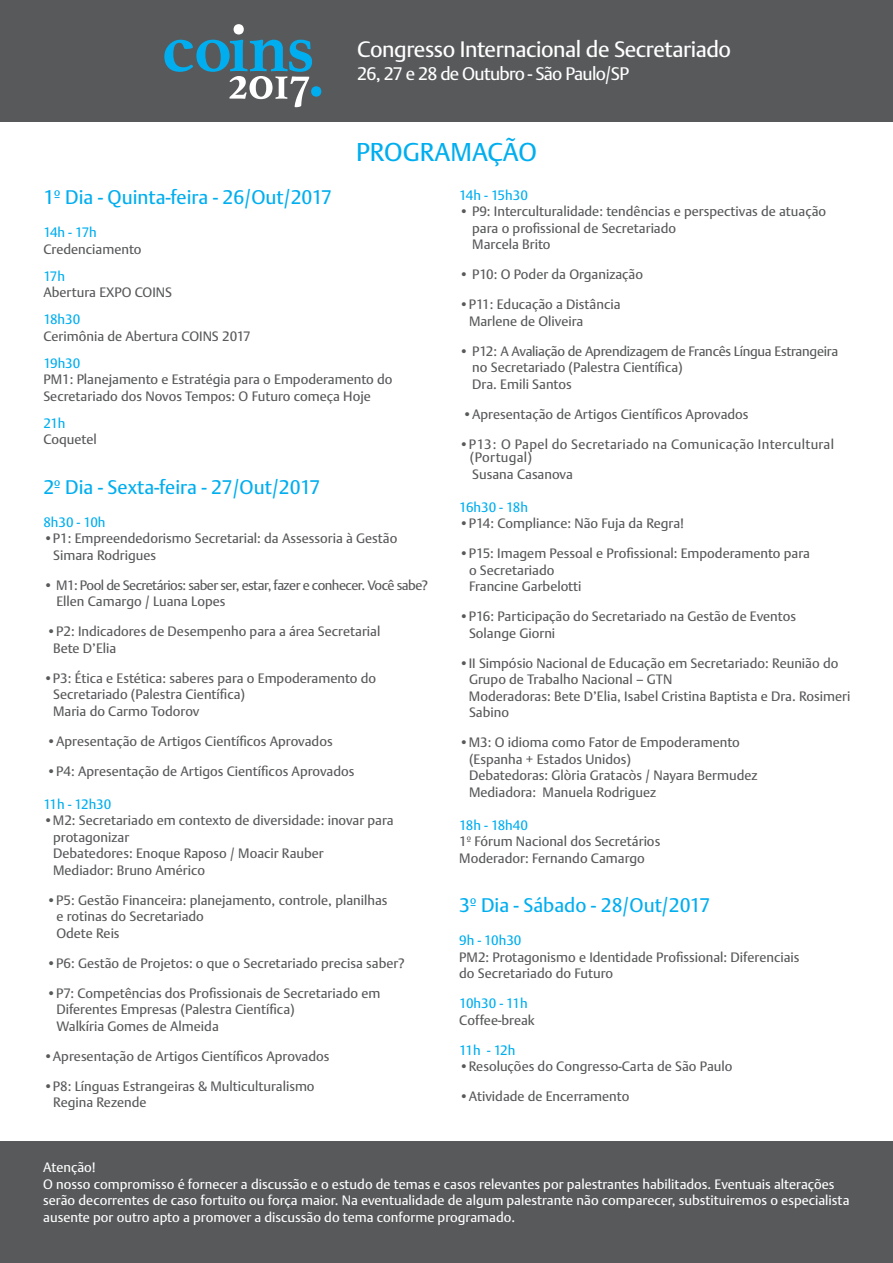
<style>
.page{position:relative;width:893px;height:1263px;background:#fff}
.page>*{position:absolute;margin:0;border:0;box-sizing:border-box;transform-origin:0 0}
.t1{font:25.5px "DTL Argo T";color:#00aeef}
.t2{font:22.05px "DTL Argo T";letter-spacing:-.02em;color:#fff}
.t3{font:19.5px "DTL Argo T";color:#00aeef}
.t4{font:18px "DTL Argo T";letter-spacing:-.04em;color:#fff}
.t5{font:13.5px/16.5px "DTL Argo T";color:#58595b}
.t6{font:13.5px/16.5px "DTL Argo T";color:#fff}
.t7{font:13.5px/16.5px "DTL Argo T";letter-spacing:-.02em;color:#58595b}
.t8{font:13.5px "DTL Argo T";color:#00aeef}
.t9{font:13.5px/16.5px "DTL Argo T";letter-spacing:-.04em;color:#58595b}
.t10{font:13.5px/13.5px "DTL Argo T";letter-spacing:.02em;color:#58595b}
</style>
<div class="page">
<div style="left:0;top:0;width:893px;height:122px;background:#58595b"></div>
<svg style="left:164px;top:24px;width:157px;height:83px"></svg>
<div style="left:0;top:1141px;width:893px;height:122px;background:#58595b"></div>
<h2 class="t2" style="left:357px;top:36px;width:376px">Congresso Internacional de Secretariado</h2>
<h3 class="t4" style="left:357px;top:63px;width:274px">26, 27 e 28 de Outubro - São Paulo/SP</h3>
<h1 class="t1" style="left:356px;top:137px;width:182px">PROGRAMAÇÃO</h1>
<p class="t8" style="left:459px;top:187px;width:70px">14h - 15h30</p>
<p class="t5" style="left:472px;top:203px;width:355px;text-indent:-13px">• P9: Interculturalidade: tendências e perspectivas de atuação para o profissional de Secretariado<br>Marcela Brito</p>
<p class="t5" style="left:459px;top:266px;width:185px">• P10: O Poder da Organização</p>
<p class="t5" style="left:469px;top:296px;width:153px;text-indent:-10px">•P11: Educação a Distância<br>Marlene de Oliveira</p>
<p class="t7" style="left:472px;top:342px;width:367px;text-indent:-13px">• P12: A Avaliação de Aprendizagem de Francês Língua Estrangeira no Secretariado (Palestra Científica)<br>Dra. Emili Santos</p>
<p class="t5" style="left:462px;top:405px;width:288px">•Apresentação de Artigos Científicos Aprovados</p>
<p class="t10" style="left:470px;top:437px;width:366px;text-indent:-11px">•P13: O Papel do Secretariado na Comunicação Intercultural (Portugal)</p>
<p class="t5" style="left:472px;top:465px;width:102px">Susana Casanova</p>
<p class="t8" style="left:459px;top:499px;width:70px">16h30 - 18h</p>
<p class="t5" style="left:459px;top:515px;width:226px">•P14: Compliance: Não Fuja da Regra!</p>
<p class="t5" style="left:469px;top:545px;width:342px;text-indent:-10px">•P15: Imagem Pessoal e Profissional: Empoderamento para o Secretariado<br>Francine Garbelotti</p>
<p class="t5" style="left:469px;top:608px;width:328px;text-indent:-10px">•P16: Participação do Secretariado na Gestão de Eventos<br>Solange Giorni</p>
<p class="t5" style="left:469px;top:654px;width:383px;text-indent:-10px">•II Simpósio Nacional de Educação em Secretariado: Reunião do Grupo de Trabalho Nacional – GTN<br>Moderadoras: Bete D’Elia, Isabel Cristina Baptista e Dra. Rosimeri Sabino</p>
<p class="t5" style="left:469px;top:734px;width:290px;text-indent:-10px">•M3: O idioma como Fator de Empoderamento (Espanha + Estados Unidos)<br>Debatedoras: Glòria Gratacòs / Nayara Bermudez Mediadora: Manuela Rodriguez</p>
<p class="t8" style="left:459px;top:817px;width:70px">18h - 18h40</p>
<p class="t5" style="left:459px;top:833px;width:203px">1º Fórum Nacional dos Secretários<br>Moderador: Fernando Camargo</p>
<h3 class="t3" style="left:459px;top:894px;width:253px">3º Dia - Sábado - 28/Out/2017</h3>
<p class="t8" style="left:459px;top:932px;width:64px">9h - 10h30</p>
<p class="t5" style="left:459px;top:948px;width:342px">PM2: Protagonismo e Identidade Profissional: Diferenciais do Secretariado do Futuro</p>
<p class="t8" style="left:459px;top:995px;width:70px">10h30 - 11h</p>
<p class="t5" style="left:459px;top:1011px;width:77px">Coffee-break</p>
<p class="t8" style="left:459px;top:1042px;width:58px">11h - 12h</p>
<p class="t5" style="left:459px;top:1058px;width:275px">•Resoluções do Congresso-Carta de São Paulo</p>
<p class="t5" style="left:459px;top:1088px;width:172px">•Atividade de Encerramento</p>
<h3 class="t3" style="left:43px;top:186px;width:290px">1º Dia - Quinta-feira - 26/Out/2017</h3>
<p class="t8" style="left:43px;top:224px;width:55px">14h - 17h</p>
<p class="t5" style="left:43px;top:241px;width:100px">Credenciamento</p>
<p class="t8" style="left:43px;top:268px;width:23px">17h</p>
<p class="t5" style="left:43px;top:284px;width:130px">Abertura EXPO COINS</p>
<p class="t8" style="left:43px;top:311px;width:39px">18h30</p>
<p class="t5" style="left:43px;top:328px;width:209px">Cerimônia de Abertura COINS 2017</p>
<p class="t8" style="left:43px;top:355px;width:39px">19h30</p>
<p class="t5" style="left:43px;top:371px;width:351px">PM1: Planejamento e Estratégia para o Empoderamento do<br>Secretariado dos Novos Tempos: O Futuro começa Hoje</p>
<p class="t8" style="left:43px;top:415px;width:24px">21h</p>
<p class="t5" style="left:43px;top:431px;width:55px">Coquetel</p>
<h3 class="t3" style="left:43px;top:475px;width:279px">2º Dia - Sexta-feira - 27/Out/2017</h3>
<p class="t8" style="left:43px;top:514px;width:64px">8h30 - 10h</p>
<p class="t5" style="left:53px;top:530px;width:346px;text-indent:-10px">•P1: Empreendedorismo Secretarial: da Assessoria à Gestão<br>Simara Rodrigues</p>
<p class="t9" style="left:56px;top:577px;width:373px;text-indent:-13px">• M1: Pool de Secretários: saber ser, estar, fazer e conhecer. Você sabe?<br>Ellen Camargo / Luana Lopes</p>
<p class="t5" style="left:53px;top:623px;width:329px;text-indent:-7px">•P2: Indicadores de Desempenho para a área Secretarial<br>Bete D’Elia</p>
<p class="t5" style="left:53px;top:670px;width:325px;text-indent:-10px">•P3: Ética e Estética: saberes para o Empoderamento do<br>Secretariado (Palestra Científica)<br>Maria do Carmo Todorov</p>
<p class="t5" style="left:47px;top:733px;width:288px">•Apresentação de Artigos Científicos Aprovados</p>
<p class="t5" style="left:47px;top:763px;width:309px">•P4: Apresentação de Artigos Científicos Aprovados</p>
<p class="t8" style="left:43px;top:796px;width:70px">11h - 12h30</p>
<p class="t5" style="left:53px;top:812px;width:342px;text-indent:-10px">•M2: Secretariado em contexto de diversidade: inovar para protagonizar<br>Debatedores: Enoque Raposo / Moacir Rauber<br>Mediador: Bruno Américo</p>
<p class="t5" style="left:56px;top:892px;width:333px;text-indent:-10px">•P5: Gestão Financeira: planejamento, controle, planilhas e rotinas do Secretariado<br>Odete Reis</p>
<p class="t5" style="left:47px;top:955px;width:360px">•P6: Gestão de Projetos: o que o Secretariado precisa saber?</p>
<p class="t5" style="left:56px;top:985px;width:325px;text-indent:-10px">•P7: Competências dos Profissionais de Secretariado em<br>Diferentes Empresas (Palestra Científica)<br>Walkíria Gomes de Almeida</p>
<p class="t5" style="left:43px;top:1048px;width:288px">•Apresentação de Artigos Científicos Aprovados</p>
<p class="t5" style="left:53px;top:1078px;width:263px;text-indent:-10px">•P8: Línguas Estrangeiras &amp; Multiculturalismo<br>Regina Rezende</p>
<p class="t6" style="left:43px;top:1159px;width:808px">Atenção!<br>O nosso compromisso é fornecer a discussão e o estudo de temas e casos relevantes por palestrantes habilitados. Eventuais alterações serão decorrentes de caso fortuito ou força maior. Na eventualidade de algum palestrante não comparecer, substituiremos o especialista ausente por outro apto a promover a discussão do tema conforme programado.</p>
</div>
